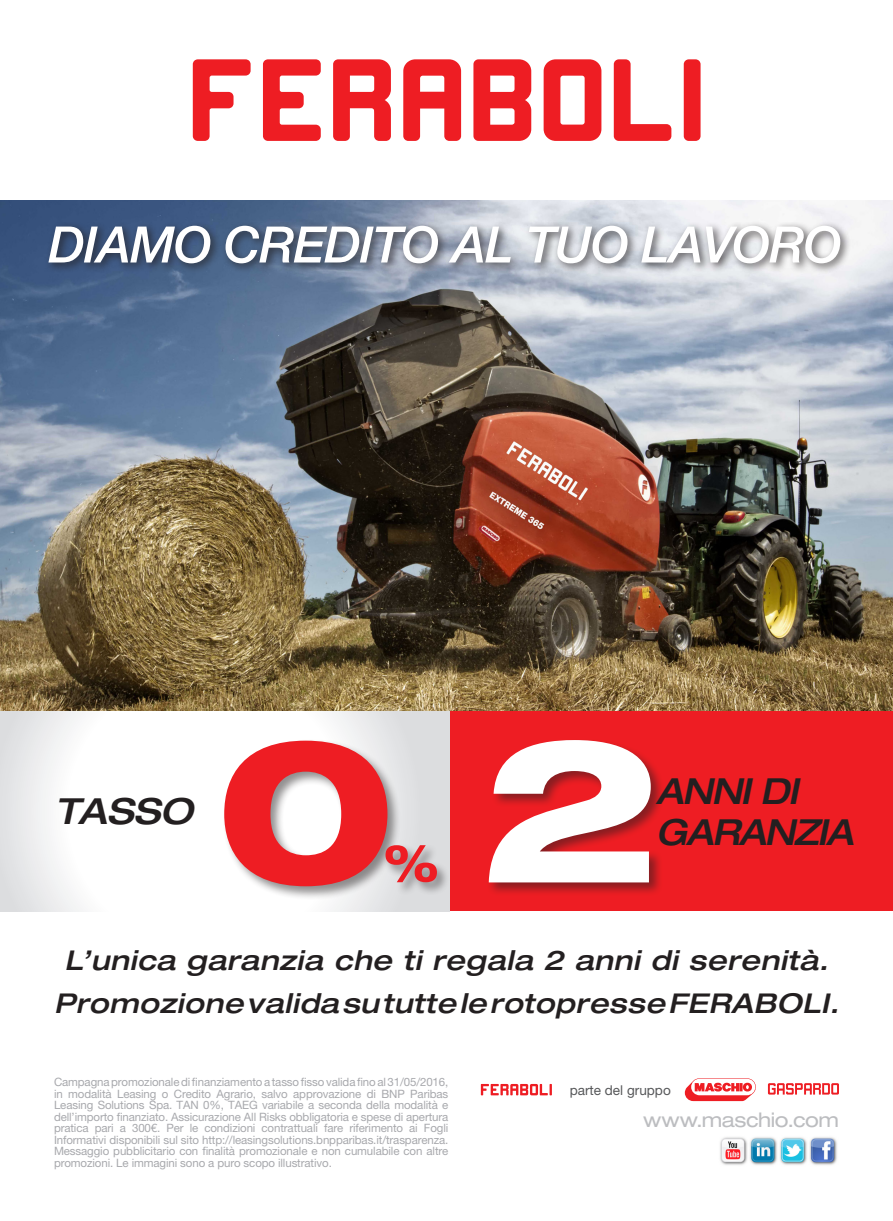
<style>
.page{position:relative;width:893px;height:1221px;background:#fff}
.page>*{position:absolute;margin:0;border:0;box-sizing:border-box;transform-origin:0 0}
.Dealer{font:800 expanded 201px "Helvetica Neue LT Pro";color:#ee1d23}
.Dealer-2{font:800 expanded 51.15px "Helvetica Neue LT Pro";color:#ee1d23}
.Dealer-3{font:italic 500 50.25px "Helvetica Neue LT Pro";letter-spacing:-.02em;color:#fff}
.Dealer-4{font:italic 500 expanded 36px "Helvetica Neue LT Pro";letter-spacing:-.04em;color:#231f20;scale:.96 1}
.Dealer-5{font:italic 500 expanded 36px "Helvetica Neue LT Pro";letter-spacing:-.04em;color:#231f20}
.Dealer-6{font:italic 500 expanded 27.3px "Helvetica Neue LT Pro";letter-spacing:.02em;color:#231f20}
.t1{font:expanded 20.1px "Helvetica Neue LT Pro";letter-spacing:-.02em;color:#bcbdc0}
.Dealer-7{font:13.65px "Helvetica Neue LT Pro";color:#57585a}
.Dealer-8{font:11.55px/11.6px "Helvetica Neue LT Pro";letter-spacing:-.01em;color:#a8a9ad;text-align:justify}
</style>
<div class="page">
<svg style="left:263px;top:59px;width:58px;height:82px"></svg>
<svg style="left:333px;top:59px;width:58px;height:82px"></svg>
<svg style="left:193px;top:59px;width:58px;height:82px"></svg>
<svg style="left:403px;top:59px;width:58px;height:82px"></svg>
<svg style="left:684px;top:59px;width:17px;height:82px"></svg>
<svg style="left:614px;top:59px;width:57px;height:82px"></svg>
<svg style="left:473px;top:59px;width:58px;height:82px"></svg>
<svg style="left:544px;top:59px;width:57px;height:82px"></svg>
<img style="left:0;top:201px;width:893px;height:510px">
<div style="left:449px;top:711px;width:444px;height:200px;background:#ee1d23"></div>
<svg style="left:0;top:711px;width:449px;height:200px"></svg>
<svg style="left:685px;top:1078px;width:71px;height:22px"></svg>
<svg style="left:768px;top:1083px;width:71px;height:11px"></svg>
<svg style="left:481px;top:1084px;width:71px;height:11px"></svg>
<div style="left:44px;top:221px;width:807px;height:53px;background:#231f20;opacity:.75"></div>
<div style="left:487px;top:737px;width:178px;height:159px;background:#231f20;opacity:.5"></div>
<svg style="left:489px;top:740px;width:162px;height:142px"></svg>
<div style="left:222px;top:738px;width:179px;height:162px;background:#231f20;opacity:.5"></div>
<div style="left:383px;top:843px;width:68px;height:53px;background:#231f20;opacity:.5"></div>
<img style="left:720px;top:1137px;width:117px;height:28px">
<p class="Dealer-3" style="left:48px;top:215px;width:795px">DIAMO CREDITO AL TUO LAVORO</p>
<p class="Dealer-5" style="left:55px;top:788px;width:139px">TASSO</p>
<p class="Dealer" style="left:217px;top:682px;width:180px">0</p>
<p class="Dealer-2" style="left:384px;top:830px;width:56px">%</p>
<p class="Dealer-4" style="left:656px;top:768px;width:149px">ANNI DI</p>
<p class="Dealer-4" style="left:656px;top:809px;width:207px">GARANZIA</p>
<p class="Dealer-6" style="left:65px;top:943px;width:765px">L’unica garanzia che ti regala 2 anni di serenità.</p>
<p class="Dealer-6" style="left:54px;top:986px;width:786px">Promozione valida su tutte le rotopresse FERABOLI.</p>
<p class="Dealer-8" style="left:54px;top:1076px;width:396px">Campagna promozionale di finanziamento a tasso fisso valida fino al 31/05/2016, in modalità Leasing o Credito Agrario, salvo approvazione di BNP Paribas Leasing Solutions Spa. TAN 0%, TAEG variabile a seconda della modalità e dell’importo finanziato. Assicurazione All Risks obbligatoria e spese di apertura pratica pari a 300€. Per le condizioni contrattuali fare riferimento ai Fogli Informativi disponibili sul sito http://leasingsolutions.bnpparibas.it/trasparenza.<br>Messaggio pubblicitario con finalità promozionale e non cumulabile con altre promozioni. Le immagini sono a puro scopo illustrativo.</p>
<p class="Dealer-7" style="left:570px;top:1081px;width:103px">parte del gruppo</p>
<p class="t1" style="left:643px;top:1107px;width:197px">www.maschio.com</p>
</div>
